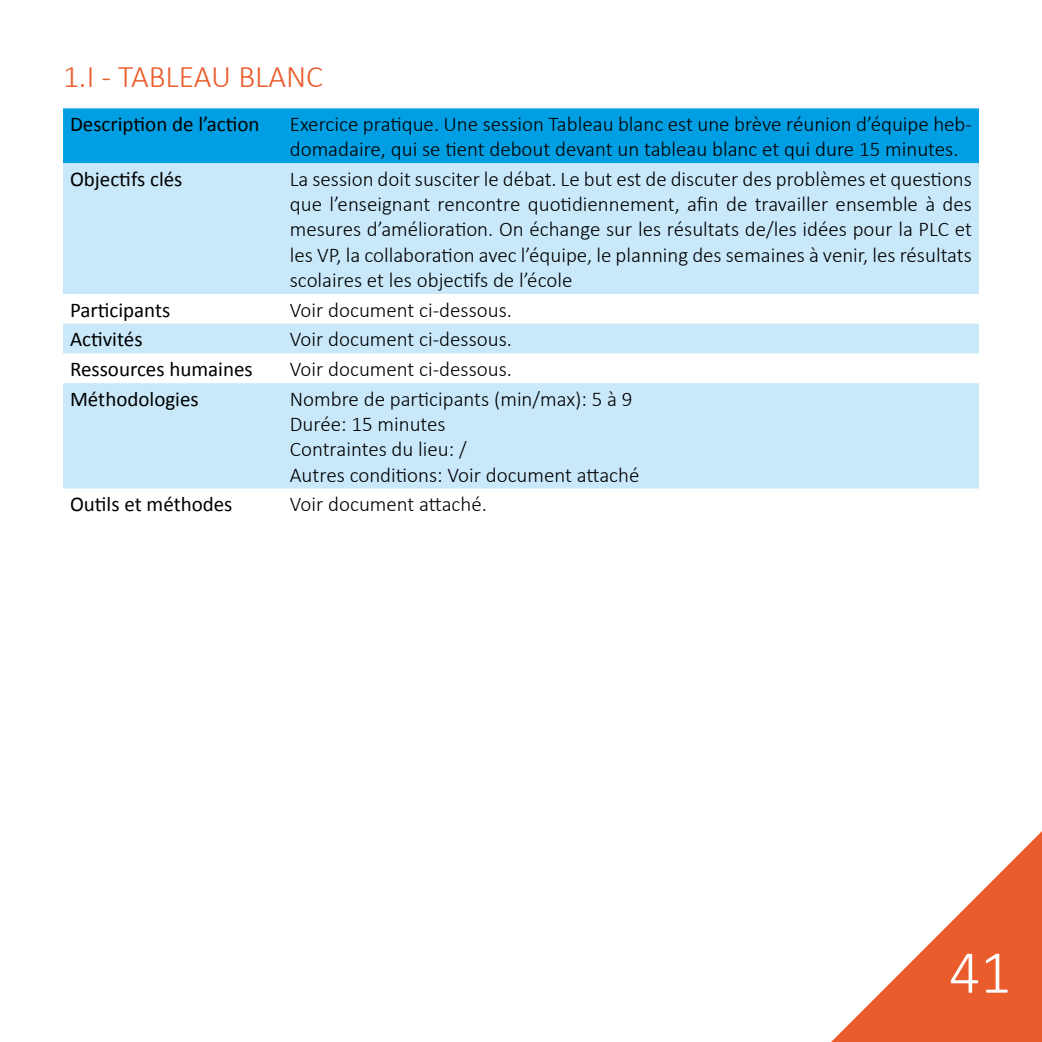
<style>
.page{position:relative;width:1042px;height:1042px;background:#fff}
.page>*{position:absolute;margin:0;border:0;box-sizing:border-box;transform-origin:0 0}
.t1{font:300 61.25px "Calibri";color:#fff}
.t2{font:300 31.5px "Calibri";color:#eb5c2d}
.t3{font:300 21px/25.2px "Calibri";color:#000}
.t4{font:21px "Calibri";color:#000}
</style>
<div class="page">
<svg style="left:831px;top:831px;width:211px;height:211px"></svg>
<div style="left:63px;top:108px;width:916px;height:55px;background:#009fe3"></div>
<svg style="left:63px;top:163px;width:916px;height:325px;fill:#c9e9fb"></svg>
<h2 class="t2" style="left:63px;top:57px;width:262px">1.I - TABLEAU BLANC</h2>
<p class="t4" style="left:70px;top:111px;width:191px">Description de l’action</p>
<p class="t3" style="left:290px;top:111px;width:683px">Exercice pratique. Une session Tableau blanc est une brève réunion d’équipe heb&shy;domadaire, qui se tient debout devant un tableau blanc et qui dure 15 minutes.</p>
<p class="t4" style="left:70px;top:166px;width:114px">Objectifs clés</p>
<p class="t3" style="left:290px;top:165px;width:683px;text-align:justify">La session doit susciter le débat. Le but est de discuter des problèmes et questions que l’enseignant rencontre quotidiennement, afin de travailler ensemble à des mesures d’amélioration. On échange sur les résultats de/les idées pour la PLC et les VP, la collaboration avec l’équipe, le planning des semaines à venir, les résultats scolaires et les objectifs de l’école</p>
<p class="t4" style="left:70px;top:296px;width:102px">Participants</p>
<p class="t3" style="left:290px;top:296px;width:224px">Voir document ci-dessous.</p>
<p class="t4" style="left:70px;top:326px;width:74px">Activités</p>
<p class="t3" style="left:290px;top:326px;width:224px">Voir document ci-dessous.</p>
<p class="t4" style="left:70px;top:356px;width:184px">Ressources humaines</p>
<p class="t3" style="left:290px;top:356px;width:224px">Voir document ci-dessous.</p>
<p class="t4" style="left:70px;top:386px;width:130px">Méthodologies</p>
<p class="t3" style="left:290px;top:385px;width:351px">Nombre de participants (min/max): 5 à 9<br>Durée: 15 minutes<br>Contraintes du lieu: /<br>Autres conditions: Voir document attaché</p>
<p class="t4" style="left:70px;top:491px;width:164px">Outils et méthodes</p>
<p class="t3" style="left:290px;top:491px;width:199px">Voir document attaché.</p>
<h1 class="t1" style="left:949px;top:934px;width:64px">41</h1>
</div>
